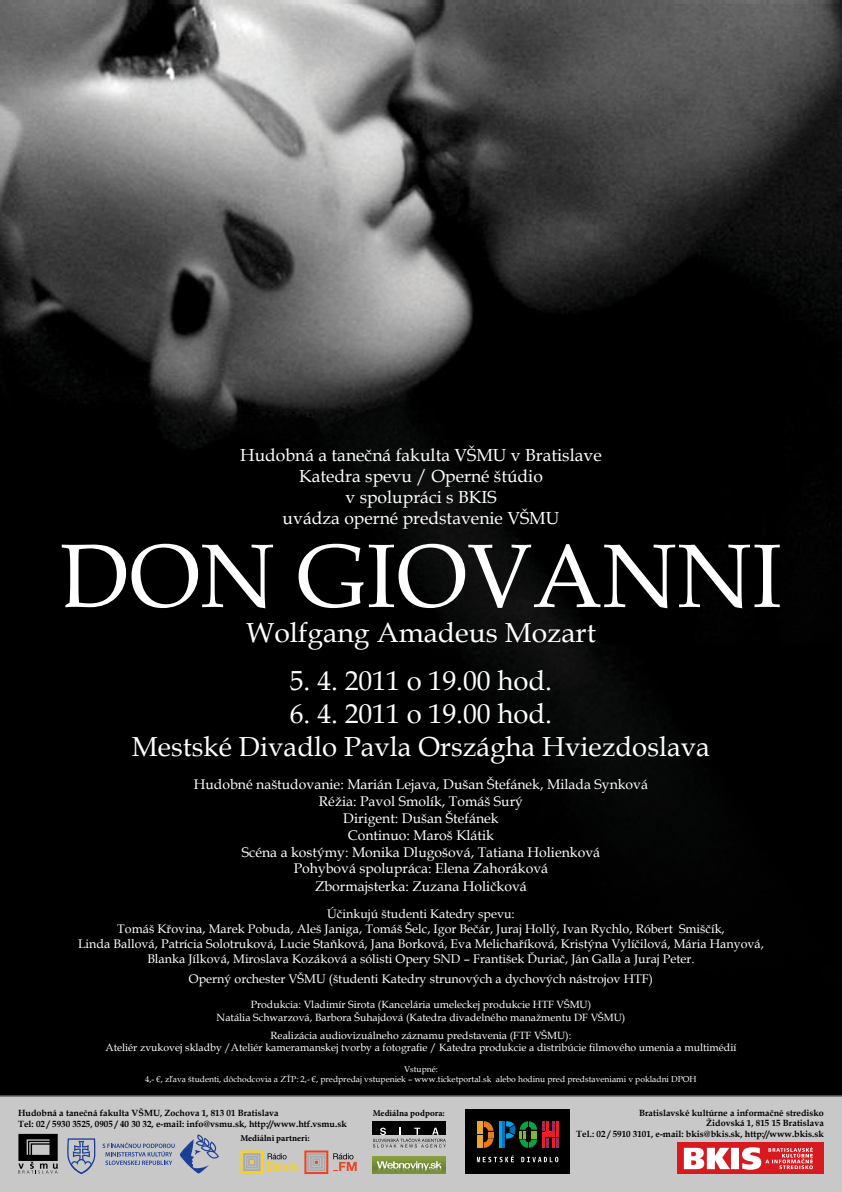
<style>
.page{position:relative;width:842px;height:1192px;background:#fff}
.page>*{position:absolute;margin:0;border:0;box-sizing:border-box;transform-origin:0 0}
.t1{font:90px "Book Antiqua";color:#fff}
.t2{font:27.5px/33px "Book Antiqua";color:#fff;text-align:center}
.t3{font:17.5px/21px "Book Antiqua";color:#fff;text-align:center}
.t4{font:14px/16.9px "Book Antiqua";color:#fff;text-align:center}
.t5{font:12.5px/15px "Book Antiqua";color:#fff;text-align:center}
.t6{font:10.5px/12.6px "Book Antiqua";color:#fff;text-align:center}
.t7{font:700 9px/10.5px "Book Antiqua";color:#000}
.t8{font:700 9px "Minion Pro";color:#000}
.t9{font:8.5px/10.2px "Book Antiqua";color:#fff;text-align:center}
</style>
<div class="page">
<img style="left:0;top:0;width:842px;height:1096px">
<div style="left:0;top:1096px;width:842px;height:96px;background:#c8c8c8"></div>
<div style="left:465px;top:1110px;width:105px;height:64px;background:#000"></div>
<svg style="left:477px;top:1121px;width:16px;height:27px"></svg>
<hr style="left:499px;top:1121px;width:3px;height:27px;background:#00a5e4">
<hr style="left:503px;top:1121px;width:2px;height:27px;background:#0072bc">
<svg style="left:506px;top:1121px;width:52px;height:27px"></svg>
<svg style="left:477px;top:1155px;width:81px;height:7px"></svg>
<svg style="left:67px;top:1138px;width:28px;height:36px"></svg>
<svg style="left:103px;top:1134px;width:116px;height:40px;background:#aab0bf"></svg>
<img style="left:373px;top:1156px;width:73px;height:18px">
<div style="left:373px;top:1121px;width:73px;height:13px;background:#000"></div>
<svg style="left:373px;top:1128px;width:73px;height:19px"></svg>
<svg style="left:241px;top:1151px;width:56px;height:23px"></svg>
<svg style="left:18px;top:1134px;width:40px;height:40px;background:#595959"></svg>
<div style="left:677px;top:1143px;width:147px;height:31px;background:#d71920"></div>
<svg style="left:684px;top:1147px;width:129px;height:23px"></svg>
<svg style="left:304px;top:1150px;width:53px;height:24px"></svg>
<h3 class="t3" style="left:240px;top:444px;width:363px">Hudobná a tanečná fakulta VŠMU v Bratislave<br>Katedra spevu / Operné štúdio<br>v spolupráci s BKIS<br>uvádza operné predstavenie VŠMU</h3>
<h1 class="t1" style="left:60px;top:514px;width:724px">DON GIOVANNI</h1>
<h2 class="t2" style="left:246px;top:615px;width:351px">Wolfgang Amadeus Mozart</h2>
<h2 class="t2" style="left:290px;top:663px;width:264px">5. 4. 2011 o 19.00 hod.</h2>
<h2 class="t2" style="left:132px;top:696px;width:580px">6. 4. 2011 o 19.00 hod.<br>Mestské Divadlo Pavla Országha Hviezdoslava</h2>
<p class="t4" style="left:194px;top:776px;width:456px">Hudobné naštudovanie: Marián Lejava, Dušan Štefánek, Milada Synková Réžia: Pavol Smolík, Tomáš Surý<br>Dirigent: Dušan Štefánek<br>Continuo: Maroš Klátik<br>Scéna a kostýmy: Monika Dlugošová, Tatiana Holienková<br>Pohybová spolupráca: Elena Zahoráková<br>Zbormajsterka: Zuzana Holičková</p>
<p class="t5" style="left:78px;top:906px;width:687px">Účinkujú študenti Katedry spevu:<br>Tomáš Křovina, Marek Pobuda, Aleš Janiga, Tomáš Šelc, Igor Bečár, Juraj Hollý, Ivan Rychlo, Róbert Smiščík,<br>Linda Ballová, Patrícia Solotruková, Lucie Staňková, Jana Borková, Eva Melichaříková, Kristýna Vylíčilová, Mária Hanyová, Blanka Jílková, Miroslava Kozáková a sólisti Opery SND – František Ďuriač, Ján Galla a Juraj Peter.</p>
<p class="t5" style="left:189px;top:971px;width:465px">Operný orchester VŠMU (študenti Katedry strunových a dychových nástrojov HTF)</p>
<p class="t6" style="left:217px;top:998px;width:410px">Produkcia: Vladimír Sirota (Kancelária umeleckej produkcie HTF VŠMU)<br>Natália Schwarzová, Barbora Šuhajdová (Katedra divadelného manažmentu DF VŠMU)</p>
<p class="t6" style="left:106px;top:1029px;width:632px">Realizácia audiovizuálneho záznamu predstavenia (FTF VŠMU):<br>Ateliér zvukovej skladby /Ateliér kameramanskej tvorby a fotografie / Katedra produkcie a distribúcie filmového umenia a multimédií</p>
<p class="t9" style="left:145px;top:1064px;width:553px">Vstupné:<br>4,- €, zľava študenti, dôchodcovia a ZŤP: 2,- €, predpredaj vstupeniek – www.ticketportal.sk alebo hodinu pred predstaveniami v pokladni DPOH</p>
<p class="t8" style="left:373px;top:1107px;width:74px">Mediálna podpora:</p>
<p class="t8" style="left:240px;top:1132px;width:71px">Mediálni partneri:</p>
<p class="t7" style="left:18px;top:1108px;width:330px">Hudobná a tanečná fakulta VŠMU, Zochova 1, 813 01 Bratislava<br>Tel: 02 / 5930 3525, 0905 / 40 30 32, e-mail: info@vsmu.sk, http://www.htf.vsmu.sk</p>
<p class="t7" style="left:576px;top:1107px;width:249px;text-align:right">Bratislavské kultúrne a informačné stredisko<br>Židovská 1, 815 15 Bratislava<br>Tel.: 02 / 5910 3101, e-mail: bkis@bkis.sk, http://www.bkis.sk</p>
</div>
